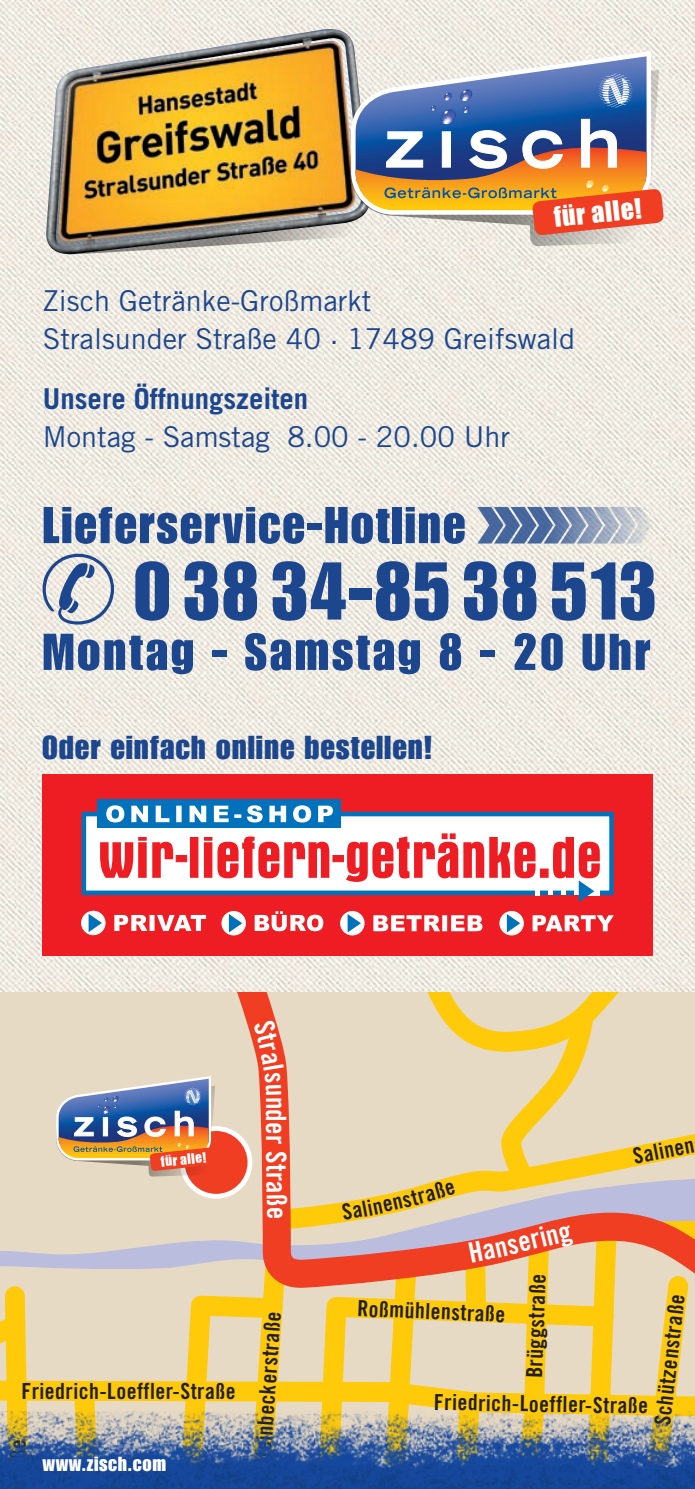
<style>
.page{position:relative;width:695px;height:1489px;background:#fff}
.page>*{position:absolute;margin:0;border:0;box-sizing:border-box;transform-origin:0 0}
.t1{font:80px "Impact LT Std";letter-spacing:.005em;color:#1c468d}
.t2{font:50.5px "Impact LT Std";letter-spacing:.035em;color:#1c468d}
.t3{font:32.5px "Impact LT Std";letter-spacing:.03em;color:#1c468d}
.t4{font:28.75px/37.5px "Trade Gothic LT Std";color:#1c468d}
.t5{font:700 28.75px "Trade Gothic LT Std";color:#1c468d}
.t6{font:28px "Trade Gothic LT Std Bd Cn 20";color:#fff}
.t7{font:25.75px "Impact";color:#fff}
.t8{font:22.25px "Trade Gothic LT Std Bd Cn 20";letter-spacing:.02em;color:#231f20}
.t9{font:20px "Impact LT Std";letter-spacing:.03em;color:#fff}
.t10{font:13.25px "Impact";color:#fff}
</style>
<div class="page">
<img style="left:0;top:0;width:694px;height:992px">
<div style="left:42px;top:774px;width:611px;height:182px;background:#ee1d23"></div>
<div style="left:97px;top:799px;width:243px;height:29px;background:#0072bc"></div>
<svg style="left:84px;top:805px;width:527px;height:97px"></svg>
<svg style="left:373px;top:915px;width:109px;height:16px"></svg>
<div style="left:340px;top:911px;width:24px;height:23px;background:#fff;border-radius:50%"></div>
<div style="left:340px;top:911px;width:24px;height:23px;border:1px solid #fff;border-radius:50%"></div>
<svg style="left:347px;top:913px;width:14px;height:19px"></svg>
<svg style="left:114px;top:915px;width:92px;height:15px"></svg>
<svg style="left:82px;top:911px;width:23px;height:23px"></svg>
<div style="left:82px;top:911px;width:23px;height:23px;border:1px solid #fff;border-radius:50%"></div>
<svg style="left:89px;top:913px;width:13px;height:19px"></svg>
<svg style="left:532px;top:915px;width:81px;height:16px"></svg>
<div style="left:500px;top:911px;width:23px;height:23px;background:#fff;border-radius:50%"></div>
<div style="left:499px;top:911px;width:24px;height:23px;border:1px solid #fff;border-radius:50%"></div>
<svg style="left:506px;top:913px;width:14px;height:19px"></svg>
<svg style="left:254px;top:911px;width:69px;height:20px"></svg>
<svg style="left:222px;top:911px;width:23px;height:23px"></svg>
<div style="left:222px;top:911px;width:23px;height:23px;border:1px solid #fff;border-radius:50%"></div>
<svg style="left:229px;top:913px;width:13px;height:19px"></svg>
<div style="left:0;top:992px;width:694px;height:471px;background:#e7dac4"></div>
<svg style="left:0;top:1251px;width:55px;height:17px"></svg>
<svg style="left:5px;top:1286px;width:20px;height:19px"></svg>
<svg style="left:0;top:1305px;width:27px;height:65px"></svg>
<svg style="left:0;top:1370px;width:55px;height:40px"></svg>
<img style="left:45px;top:29px;width:328px;height:225px">
<svg style="left:349px;top:70px;width:311px;height:176px"></svg>
<svg style="left:351px;top:50px;width:302px;height:167px"></svg>
<svg style="left:355px;top:56px;width:309px;height:180px"></svg>
<img style="left:0;top:1410px;width:694px;height:78px">
<svg style="left:43px;top:553px;width:71px;height:71px"></svg>
<svg style="left:477px;top:507px;width:175px;height:36px"></svg>
<svg style="left:55px;top:992px;width:639px;height:471px"></svg>
<p class="t7" style="left:551px;top:197px;width:89px;rotate:-6deg">für alle!</p>
<p class="t4" style="left:43px;top:282px;width:533px">Zisch Getränke-Großmarkt<br>Stralsunder Straße 40 . 17489 Greifswald</p>
<p class="t5" style="left:43px;top:381px;width:267px">Unsere Öffnungszeiten</p>
<p class="t4" style="left:43px;top:417px;width:468px">Montag - Samstag 8.00 - 20.00 Uhr</p>
<h2 class="t2" style="left:43px;top:496px;width:424px">Lieferservice-Hotline</h2>
<h1 class="t1" style="left:133px;top:544px;width:525px">0 38 34-85 38 513</h1>
<h2 class="t2" style="left:43px;top:622px;width:609px">Montag - Samstag 8 - 20 Uhr</h2>
<h3 class="t3" style="left:42px;top:728px;width:391px">Oder einfach online bestellen!</h3>
<p class="t10" style="left:160px;top:1151px;width:47px;rotate:-6deg">für alle!</p>
<p class="t6" style="left:293px;top:1096px;width:68px;rotate:90deg">nder S</p>
<p class="t6" style="left:293px;top:1163px;width:44px;rotate:89deg">traß</p>
<p class="t6" style="left:491px;top:1231px;width:47px;rotate:-13deg">nser</p>
<p class="t8" style="left:630px;top:1143px;width:63px;rotate:-11deg">Salinen</p>
<p class="t8" style="left:21px;top:1377px;width:216px">Friedrich-Loeffler-Straße</p>
<p class="t9" style="left:42px;top:1451px;width:125px">www.zisch.com</p>
<p class="t8" style="left:249px;top:1466px;width:158px;rotate:-86deg">Steinbeckerstraße</p>
<p class="t8" style="left:520px;top:1377px;width:106px;rotate:-88deg">Brüggstraße</p>
<p class="t8" style="left:649px;top:1423px;width:133px;rotate:-84deg">Schützenstraße</p>
<p class="t8" style="left:357px;top:1294px;width:149px;rotate:2deg">Roßmühlenstraße</p>
<p class="t8" style="left:434px;top:1388px;width:216px;rotate:1deg">Friedrich-Loeffler-Straße</p>
</div>
